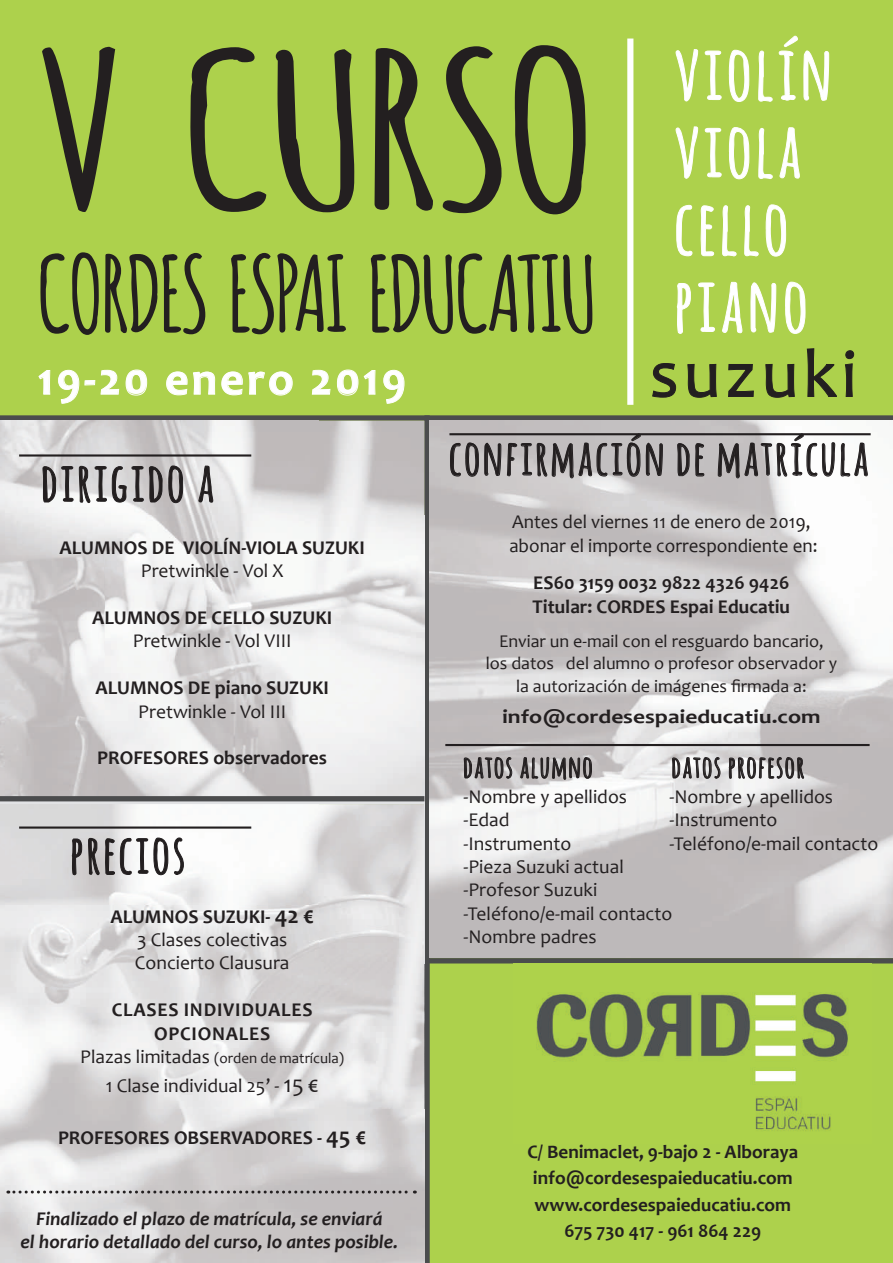
<style>
.page{position:relative;width:893px;height:1263px;background:#add14c}
.page>*{position:absolute;margin:0;border:0;box-sizing:border-box;transform-origin:0 0}
.t1{font:700 211.05px "Amatic";color:#231f20;scale:1.3 1}
.t2{font:700 102.9px "Amatic";letter-spacing:-.01em;color:#231f20}
.t3{font:700 74.1px/77.2px "Amatic";letter-spacing:.07em;color:#fff}
.t4{font:69px "Candara";letter-spacing:.07em;color:#231f20}
.t5{font:700 53.1px "Amatic";letter-spacing:.07em;color:#231f20}
.t6{font:700 48px "Amatic";letter-spacing:.07em;color:#231f20}
.t7{font:700 45.9px "Candara";letter-spacing:.07em;color:#fff}
.t8{font:700 30px "Amatic";letter-spacing:.07em;color:#231f20}
.t9{font:19.5px/23.4px "Candara";color:#231f20}
.t10{font:700 19.5px/23.4px "Candara";color:#231f20}
.t11{font:italic 700 19.5px/23.4px "Candara";color:#231f20;text-align:center}
.t12{font:700 19.5px "Candara";color:#231f20;scale:1.2 1}
.t13{font:700 19.5px/23.4px "Candara";letter-spacing:.04em;color:#231f20;text-align:center}
.t14{font:700 19.05px/26.5px "Candara";color:#231f20;text-align:center}
.t15{font:18px/21.6px "Candara";color:#231f20;text-align:center}
.t16{font:15px "Candara";color:#231f20}
.s1{font-weight:700}
.s2{font-weight:700;font-size:24px}
.s3{font-size:19.5px}
.s4{font-size:24px}
</style>
<div class="page">
<svg style="left:675px;top:49px;width:23px;height:53px"></svg>
<svg style="left:704px;top:50px;width:18px;height:50px"></svg>
<svg style="left:729px;top:50px;width:21px;height:52px"></svg>
<svg style="left:758px;top:35px;width:71px;height:67px"></svg>
<svg style="left:675px;top:126px;width:23px;height:53px"></svg>
<svg style="left:704px;top:128px;width:18px;height:50px"></svg>
<svg style="left:729px;top:127px;width:21px;height:53px"></svg>
<svg style="left:758px;top:128px;width:15px;height:51px"></svg>
<svg style="left:779px;top:127px;width:21px;height:52px"></svg>
<svg style="left:676px;top:205px;width:17px;height:52px"></svg>
<svg style="left:700px;top:205px;width:14px;height:51px"></svg>
<svg style="left:722px;top:205px;width:15px;height:52px"></svg>
<svg style="left:744px;top:205px;width:15px;height:52px"></svg>
<svg style="left:765px;top:204px;width:21px;height:53px"></svg>
<svg style="left:677px;top:283px;width:14px;height:51px"></svg>
<svg style="left:698px;top:282px;width:17px;height:50px"></svg>
<svg style="left:722px;top:282px;width:21px;height:51px"></svg>
<svg style="left:750px;top:282px;width:26px;height:51px"></svg>
<svg style="left:785px;top:281px;width:21px;height:53px"></svg>
<div style="left:627px;top:39px;width:6px;height:366px;background:#fff"></div>
<svg style="left:38px;top:370px;width:13px;height:25px"></svg>
<svg style="left:58px;top:370px;width:22px;height:34px"></svg>
<div style="left:85px;top:381px;width:10px;height:4px;border:1px solid #fff"></div>
<svg style="left:100px;top:370px;width:19px;height:25px"></svg>
<svg style="left:125px;top:369px;width:22px;height:27px"></svg>
<svg style="left:166px;top:371px;width:49px;height:25px"></svg>
<svg style="left:221px;top:371px;width:72px;height:25px"></svg>
<svg style="left:312px;top:370px;width:19px;height:25px"></svg>
<svg style="left:337px;top:369px;width:39px;height:27px"></svg>
<svg style="left:383px;top:370px;width:22px;height:34px"></svg>
<svg style="left:652px;top:363px;width:24px;height:35px"></svg>
<svg style="left:687px;top:364px;width:30px;height:34px"></svg>
<svg style="left:728px;top:364px;width:26px;height:33px"></svg>
<svg style="left:765px;top:364px;width:30px;height:34px"></svg>
<svg style="left:807px;top:348px;width:30px;height:49px"></svg>
<svg style="left:845px;top:350px;width:9px;height:47px"></svg>
<svg style="left:0;top:415px;width:424px;height:381px;background:#dddbdc"></svg>
<svg style="left:424px;top:415px;width:469px;height:548px;background:#cccaca"></svg>
<img style="left:536px;top:994px;width:312px;height:137px">
<img style="left:0;top:804px;width:424px;height:459px">
<svg style="left:0;top:801px;width:424px;height:3px"></svg>
<svg style="left:42px;top:465px;width:141px;height:38px;background:#b4b2b3"></svg>
<svg style="left:198px;top:465px;width:16px;height:38px"></svg>
<hr style="left:19px;top:454px;width:232px;height:3px;background:#231f20">
<svg style="left:450px;top:435px;width:213px;height:44px;background:#a8a4a5"></svg>
<svg style="left:677px;top:443px;width:28px;height:34px"></svg>
<svg style="left:717px;top:435px;width:151px;height:44px;background:#c5c4c4"></svg>
<hr style="left:449px;top:433px;width:422px;height:2px;background:#231f20">
<svg style="left:464px;top:757px;width:48px;height:22px"></svg>
<svg style="left:520px;top:757px;width:72px;height:23px;background:#8f8b8c"></svg>
<hr style="left:445px;top:744px;width:425px;height:2px;background:#231f20">
<svg style="left:672px;top:757px;width:49px;height:22px"></svg>
<svg style="left:728px;top:757px;width:76px;height:22px;background:#9f9d9e"></svg>
<div style="left:0;top:796px;width:424px;height:5px;background:#4b4c4d"></div>
<svg style="left:72px;top:838px;width:10px;height:37px"></svg>
<svg style="left:88px;top:837px;width:96px;height:38px;background:#c5c4c5"></svg>
<hr style="left:19px;top:826px;width:232px;height:3px;background:#231f20">
<svg style="left:8px;top:1190px;width:407px;height:3px"></svg>
<h1 class="t1" style="left:38px;top:-20px;width:430px">V CURSO</h1>
<h2 class="t2" style="left:38px;top:221px;width:560px">CORDES ESPAI EDUCATIU</h2>
<h3 class="t7" style="left:38px;top:350px;width:369px">19-20 enero 2019</h3>
<h3 class="t3" style="left:675px;top:31px;width:158px">violín viola cello piano</h3>
<h3 class="t4" style="left:650px;top:331px;width:208px">suzuki</h3>
<h3 class="t5" style="left:42px;top:444px;width:174px">dirigido a</h3>
<p class="t10" style="left:60px;top:535px;width:307px">ALUMNOS DE VIOLÍN-VIOLA SUZUKI</p>
<p class="t9" style="left:141px;top:559px;width:144px">Pretwinkle - Vol X</p>
<p class="t10" style="left:92px;top:606px;width:242px">ALUMNOS DE CELLO SUZUKI</p>
<p class="t9" style="left:133px;top:629px;width:160px">Pretwinkle - Vol VIII</p>
<p class="t10" style="left:95px;top:676px;width:235px">ALUMNOS DE piano SUZUKI</p>
<p class="t9" style="left:138px;top:699px;width:149px">Pretwinkle - Vol III</p>
<p class="t10" style="left:97px;top:746px;width:231px">PROFESORES observadores</p>
<h3 class="t5" style="left:71px;top:816px;width:116px">precios</h3>
<p class="t9" style="left:110px;top:904px;width:205px;text-align:center"><span class="s1">ALUMNOS SUZUKI-</span> <span class="s2">42 €<br></span>3 Clases colectivas<br>Concierto Clausura</p>
<p class="t13" style="left:112px;top:998px;width:202px">CLASES INDIVIDUALES<br>OPCIONALES</p>
<p class="t16" style="left:80px;top:1049px;width:265px"><span class="s3">Plazas limitadas</span> (orden de matrícula)</p>
<p class="t9" style="left:106px;top:1073px;width:214px">1 Clase individual 25’ - <span class="s4">15 €</span></p>
<p class="t10" style="left:58px;top:1126px;width:310px">PROFESORES OBSERVADORES - <span class="s4">45 €</span></p>
<p class="t11" style="left:21px;top:1206px;width:379px">Finalizado el plazo de matrícula, se enviará<br>el horario detallado del curso, lo antes posible.</p>
<h3 class="t6" style="left:449px;top:423px;width:421px">confirmación de matrícula</h3>
<p class="t9" style="left:509px;top:510px;width:310px">Antes del viernes 11 de enero de 2019, abonar el importe correspondiente en:</p>
<p class="t10" style="left:533px;top:571px;width:259px">ES60 3159 0032 9822 4326 9426<br>Titular: CORDES Espai Educatiu</p>
<p class="t15" style="left:486px;top:630px;width:353px">Enviar un e-mail con el resguardo bancario,<br>los datos del alumno o profesor observador y</p>
<p class="t15" style="left:516px;top:675px;width:292px">la autorización de imágenes firmada a:</p>
<p class="t12" style="left:502px;top:704px;width:267px">info@cordesespaieducatiu.com</p>
<h3 class="t8" style="left:463px;top:745px;width:130px">datos alumno</h3>
<h3 class="t8" style="left:672px;top:745px;width:134px">datos profesor</h3>
<p class="t9" style="left:463px;top:785px;width:210px">-Nombre y apellidos -Edad<br>-Instrumento<br>-Pieza Suzuki actual -Profesor Suzuki -Teléfono/e-mail contacto -Nombre padres</p>
<p class="t9" style="left:669px;top:785px;width:210px">-Nombre y apellidos -Instrumento -Teléfono/e-mail contacto</p>
<p class="t14" style="left:527px;top:1138px;width:272px">C/ Benimaclet, 9-bajo 2 - Alboraya info@cordesespaieducatiu.com www.cordesespaieducatiu.com<br>675 730 417 - 961 864 229</p>
</div>
